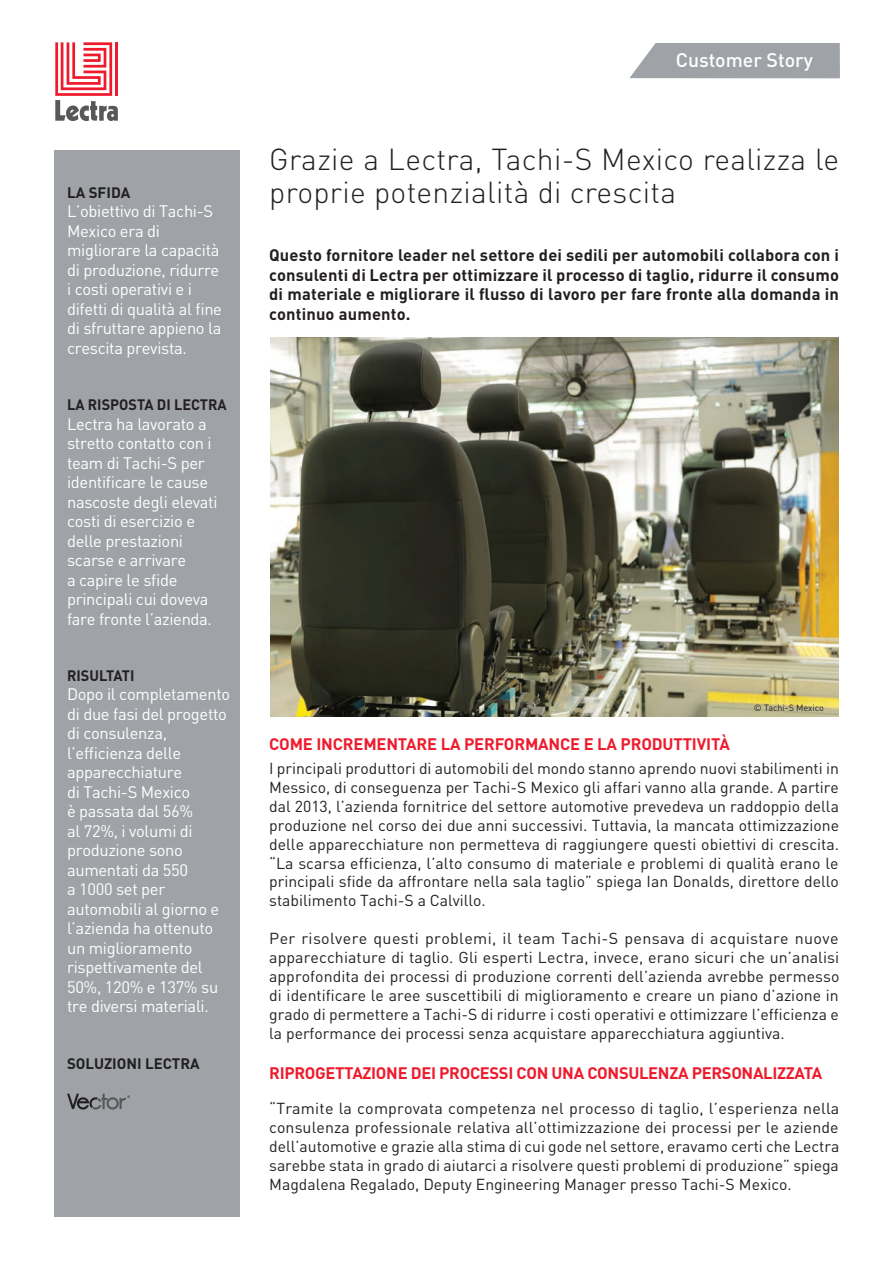
<style>
.page{position:relative;width:893px;height:1263px;background:#fff}
.page>*{position:absolute;margin:0;border:0;box-sizing:border-box;transform-origin:0 0}
.t1{font:300 30px/33px "DIN Pro";letter-spacing:.01em;color:#231f20}
.t2{font:500 19.5px "DIN";color:#fff}
.t3{font:16.5px/19.5px "DIN";letter-spacing:-.02em;color:#fff}
.t4{font:700 16.5px/19.5px "DIN";letter-spacing:.01em;color:#231f20;text-align:justify}
.t5{font:700 16.5px "DIN";letter-spacing:-.02em;color:#ee1b2d}
.t6{font:15.75px/18.9px "DIN";color:#231f20;text-align:justify}
.t7{font:700 15px "DIN";color:#231f20;scale:.96 1}
.t8{font:700 15px "DIN";color:#231f20}
.t9{font:9px "DIN Pro";color:#231f20}
</style>
<div class="page">
<div style="left:54px;top:150px;width:186px;height:1066px;background:#9fa2a6"></div>
<svg style="left:67px;top:1094px;width:63px;height:15px"></svg>
<svg style="left:55px;top:42px;width:63px;height:79px"></svg>
<svg style="left:629px;top:43px;width:211px;height:35px;background:#a5a8ab"></svg>
<img style="left:270px;top:337px;width:569px;height:379px">
<p class="t8" style="left:67px;top:182px;width:31px">La sfida</p>
<p class="t3" style="left:67px;top:201px;width:156px">L’obiettivo di Tachi-S<br>Mexico era di migliorare la capacità di produzione, ridurre i costi operativi e i difetti di qualità al fine di sfruttare appieno la crescita prevista.</p>
<p class="t7" style="left:67px;top:395px;width:32px">La risposta</p>
<p class="t7" style="left:157px;top:395px;width:37px">di Lectra</p>
<p class="t3" style="left:67px;top:413px;width:152px">Lectra ha lavorato a stretto contatto con i team di Tachi-S per identificare le cause nascoste degli elevati costi di esercizio e delle prestazioni scarse e arrivare<br>a capire le sfide principali cui doveva fare fronte l’azienda.</p>
<p class="t7" style="left:67px;top:666px;width:19px">Risultati</p>
<p class="t3" style="left:67px;top:684px;width:165px">Dopo il completamento di due fasi del progetto di consulenza, l’efficienza delle apparecchiature<br>di Tachi-S Mexico<br>è passata dal 56%<br>al 72%, i volumi di produzione sono aumentati da 550<br>a 1000 set per automobili al giorno e l’azienda ha ottenuto un miglioramento rispettivamente del<br>50%, 120% e 137% su tre diversi materiali.</p>
<p class="t8" style="left:67px;top:1053px;width:134px">SOLUZIONI LECTRA</p>
<p class="t2" style="left:676px;top:47px;width:138px">Customer Story</p>
<h1 class="t1" style="left:269px;top:141px;width:571px">Grazie a Lectra, Tachi-S Mexico realizza le proprie potenzialità di crescita</h1>
<p class="t4" style="left:269px;top:245px;width:571px">Questo fornitore leader nel settore dei sedili per automobili collabora con i consulenti di Lectra per ottimizzare il processo di taglio, ridurre il consumo di materiale e migliorare il flusso di lavoro per fare fronte alla domanda in continuo aumento.</p>
<p class="t9" style="left:754px;top:701px;width:71px">© Tachi-S Mexico</p>
<p class="t5" style="left:269px;top:734px;width:462px">COME INCREMENTARE LA PERFORMANCE E LA PRODUTTIVITÀ</p>
<p class="t6" style="left:269px;top:759px;width:571px">I principali produttori di automobili del mondo stanno aprendo nuovi stabilimenti in Messico, di conseguenza per Tachi-S Mexico gli affari vanno alla grande. A partire dal 2013, l’azienda fornitrice del settore automotive prevedeva un raddoppio della produzione nel corso dei due anni successivi. Tuttavia, la mancata ottimizzazione delle apparecchiature non permetteva di raggiungere questi obiettivi di crescita. “La scarsa efficienza, l’alto consumo di materiale e problemi di qualità erano le principali sfide da affrontare nella sala taglio” spiega Ian Donalds, direttore dello stabilimento Tachi-S a Calvillo.</p>
<p class="t6" style="left:269px;top:929px;width:572px">Per risolvere questi problemi, il team Tachi-S pensava di acquistare nuove apparecchiature di taglio. Gli esperti Lectra, invece, erano sicuri che un’analisi approfondita dei processi di produzione correnti dell’azienda avrebbe permesso di identificare le aree suscettibili di miglioramento e creare un piano d’azione in grado di permettere a Tachi-S di ridurre i costi operativi e ottimizzare l’efficienza e la performance dei processi senza acquistare apparecchiatura aggiuntiva.</p>
<p class="t5" style="left:269px;top:1063px;width:555px">RIPROGETTAZIONE DEI PROCESSI CON UNA CONSULENZA PERSONALIZZATA</p>
<p class="t6" style="left:269px;top:1099px;width:572px">“Tramite la comprovata competenza nel processo di taglio, l’esperienza nella consulenza professionale relativa all’ottimizzazione dei processi per le aziende dell’automotive e grazie alla stima di cui gode nel settore, eravamo certi che Lectra sarebbe stata in grado di aiutarci a risolvere questi problemi di produzione” spiega Magdalena Regalado, Deputy Engineering Manager presso Tachi-S Mexico.</p>
</div>
